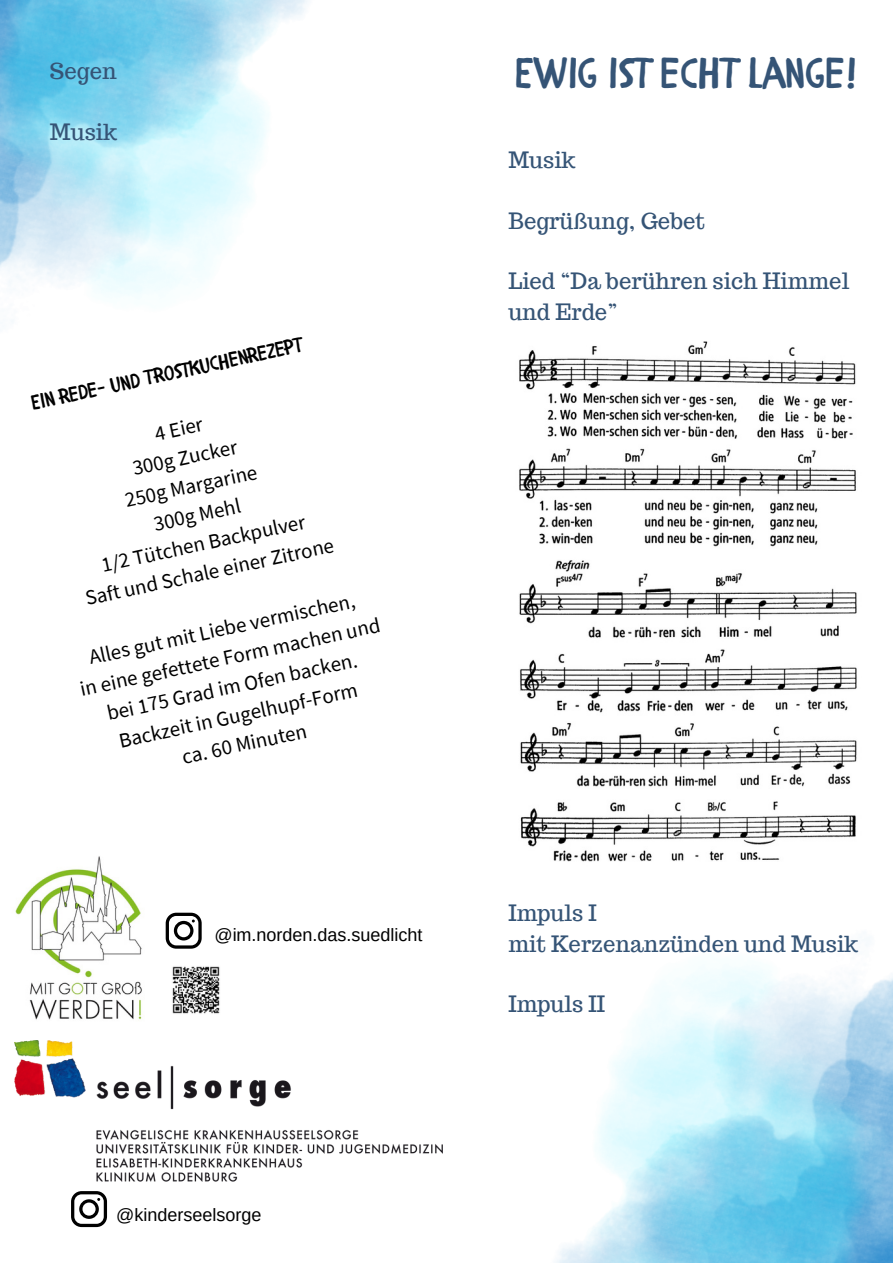
<style>
.page{position:relative;width:893px;height:1264px;background:#fff}
.page>*{position:absolute;margin:0;border:0;box-sizing:border-box;transform-origin:0 0}
.t1{font:43.35px "CHILDRENONE";color:#355476}
.t2{font:22.05px/30.3px "Trocchi";color:#355476}
.t3{font:21px/29.2px "Source Sans Pro";color:#000;text-align:center}
.t4{font:21px "CHILDRENONE";color:#000}
.t5{font:18px "Arimo";color:#000}
</style>
<div class="page">
<img style="left:0;top:0;width:308px;height:296px">
<img style="left:556px;top:967px;width:336px;height:295px">
<img style="left:15px;top:856px;width:127px;height:164px">
<img style="left:14px;top:1040px;width:428px;height:141px">
<img style="left:519px;top:341px;width:338px;height:521px">
<img style="left:172px;top:966px;width:48px;height:48px">
<svg style="left:166px;top:912px;width:36px;height:36px"></svg>
<svg style="left:71px;top:1191px;width:36px;height:35px"></svg>
<p class="t2" style="left:50px;top:56px;width:68px">Segen</p>
<p class="t2" style="left:50px;top:117px;width:69px">Musik</p>
<p class="t4" style="left:28px;top:384px;width:277px;rotate:-12deg">EIN REDE- UND TROSTKUCHENREZEPT</p>
<p class="t3" style="left:152px;top:419px;width:50px;rotate:-12deg">4 Eier</p>
<p class="t3" style="left:130px;top:453px;width:108px;rotate:-12deg">300g Zucker</p>
<p class="t3" style="left:122px;top:485px;width:136px;rotate:-12deg">250g Margarine</p>
<p class="t3" style="left:151px;top:509px;width:90px;rotate:-12deg">300g Mehl</p>
<p class="t3" style="left:99px;top:550px;width:209px;rotate:-12deg">1/2 Tütchen Backpulver</p>
<p class="t3" style="left:82px;top:583px;width:255px;rotate:-12deg">Saft und Schale einer Zitrone</p>
<p class="t3" style="left:86px;top:642px;width:273px;rotate:-12deg">Alles gut mit Liebe vermischen,</p>
<p class="t3" style="left:77px;top:674px;width:308px;rotate:-12deg">in eine gefettete Form machen und bei 175 Grad im Ofen backen.</p>
<p class="t3" style="left:116px;top:725px;width:245px;rotate:-12deg">Backzeit in Gugelhupf-Form</p>
<p class="t3" style="left:179px;top:742px;width:128px;rotate:-12deg">ca. 60 Minuten</p>
<p class="t5" style="left:214px;top:924px;width:210px">@im.norden.das.suedlicht</p>
<p class="t5" style="left:116px;top:1205px;width:147px">@kinderseelsorge</p>
<p class="t1" style="left:516px;top:36px;width:343px">EWIG IST ECHT LANGE!</p>
<p class="t2" style="left:508px;top:145px;width:69px">Musik</p>
<p class="t2" style="left:508px;top:205px;width:198px">Begrüßung, Gebet</p>
<p class="t2" style="left:508px;top:266px;width:342px">Lied “Da berühren sich Himmel und Erde”</p>
<p class="t2" style="left:508px;top:898px;width:90px">Impuls I</p>
<p class="t2" style="left:508px;top:928px;width:351px">mit Kerzenanzünden und Musik</p>
<p class="t2" style="left:508px;top:989px;width:98px">Impuls II</p>
</div>
